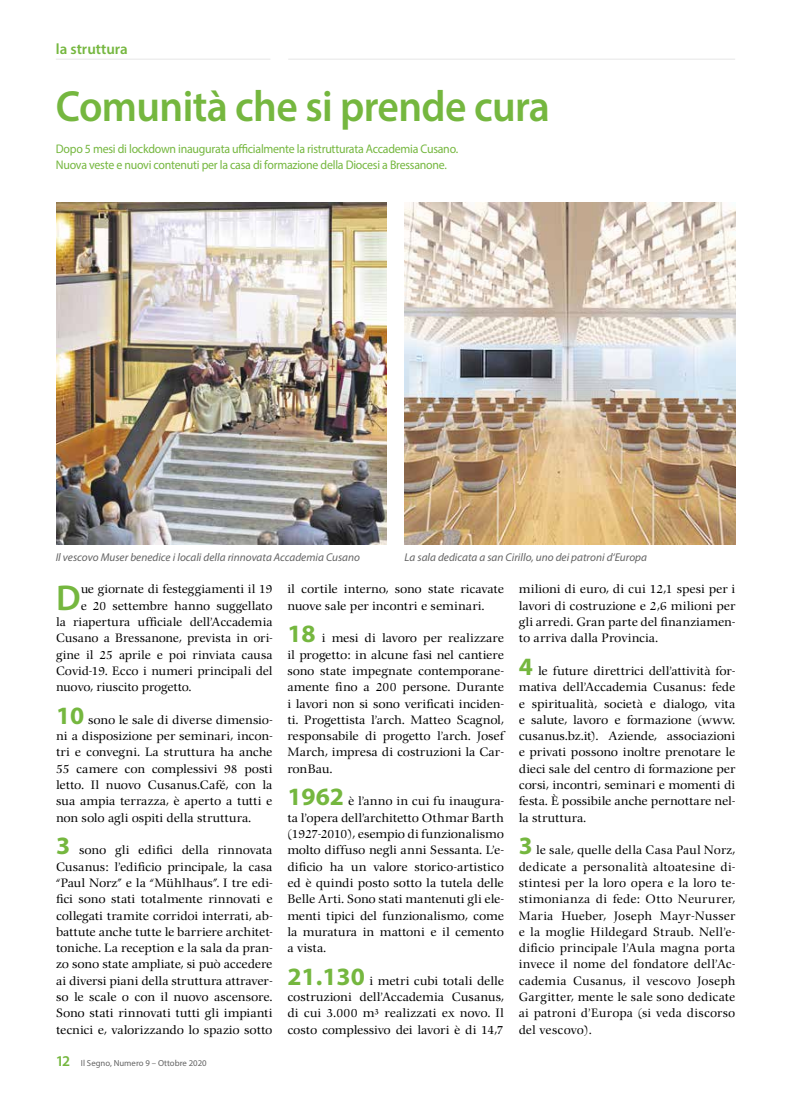
<style>
.page{position:relative;width:791px;height:1106px;background:#fff}
.page>*{position:absolute;margin:0;border:0;box-sizing:border-box;transform-origin:0 0}
.t1{font:600 43.75px "Myriad Pro";letter-spacing:-.015em;color:#75b73f;scale:.95 1}
.t2{font:600 36px "Myriad Pro";color:#75b73f}
.t3{font:600 15px "Myriad Pro";color:#75b73f}
.t4{font:12.5px/16.2px "Myriad Pro";letter-spacing:-.02em;color:#75b73f;scale:.95 1}
.t5{font:11.88px/16.2px "Comenius Antiqua";letter-spacing:.015em;color:#000;text-align:justify}
.t6{font:italic 11.25px "Myriad Pro";color:#636363}
.t7{font:8.75px "Myriad Pro";color:#636363}
.s1{font-family:"Myriad Pro";font-weight:700;font-size:25px;color:#75b73f}
.s2{font-weight:600;font-size:15px;color:#75b73f}
</style>
<div class="page">
<hr style="left:56px;top:59px;width:214px;height:1px;background:#ebebeb">
<hr style="left:288px;top:59px;width:446px;height:1px;background:#ebebeb">
<img style="left:56px;top:202px;width:330px;height:342px">
<img style="left:404px;top:202px;width:330px;height:342px">
<p class="t3" style="left:56px;top:39px;width:73px">la struttura</p>
<h1 class="t1" style="left:56px;top:78px;width:521px">Comunità che si prende cura</h1>
<p class="t4" style="left:56px;top:141px;width:424px">Dopo 5 mesi di lockdown inaugurata ufficialmente la ristrutturata Accademia Cusano.<br>Nuova veste e nuovi contenuti per la casa di formazione della Diocesi a Bressanone.</p>
<p class="t6" style="left:56px;top:550px;width:306px">Il vescovo Muser benedice i locali della rinnovata Accademia Cusano</p>
<p class="t6" style="left:404px;top:550px;width:244px">La sala dedicata a san Cirillo, uno dei patroni d‘Europa</p>
<h2 class="t2" style="left:56px;top:574px;width:26px">D</h2>
<p class="t5" style="left:81px;top:581px;width:193px">ue giornate di festeggiamenti il 19</p>
<p class="t5" style="left:81px;top:597px;width:193px">e 20 settembre hanno suggellato</p>
<p class="t5" style="left:56px;top:614px;width:218px">la riapertura ufficiale dell’Accademia</p>
<p class="t5" style="left:56px;top:630px;width:218px">Cusano a Bressanone, prevista in ori-</p>
<p class="t5" style="left:56px;top:646px;width:218px">gine il 25 aprile e poi rinviata causa</p>
<p class="t5" style="left:56px;top:663px;width:218px">Covid-19. Ecco i numeri principali del</p>
<p class="t5" style="left:56px;top:679px;width:137px">nuovo, riuscito progetto.</p>
<p class="t5" style="left:56px;top:712px;width:218px"><span class="s1">10</span> sono le sale di diverse dimensio&shy;ni a disposizione per seminari, incon&shy;tri e convegni. La struttura ha anche 55 camere con complessivi 98 posti letto. Il nuovo Cusanus.Café, con la sua ampia terrazza, è aperto a tutti e non solo agli ospiti della struttura.</p>
<p class="t5" style="left:56px;top:842px;width:218px"><span class="s1">3</span> sono gli edifici della rinnovata Cusanus: l’edificio principale, la casa “Paul Norz” e la “Mühlhaus”. I tre edi&shy;fici sono stati totalmente rinnovati e collegati tramite corridoi interrati, ab&shy;battute anche tutte le barriere architet&shy;toniche. La reception e la sala da pran&shy;zo sono state ampliate, si può accedere ai diversi piani della struttura attraver&shy;so le scale o con il nuovo ascensore.<br>Sono stati rinnovati tutti gli impianti tecnici e, valorizzando lo spazio sotto</p>
<p class="t7" style="left:56px;top:1057px;width:152px"><span class="s2">12</span> Il Segno, Numero 9 – Ottobre 2020</p>
<p class="t5" style="left:287px;top:581px;width:218px">il cortile interno, sono state ricavate nuove sale per incontri e seminari.</p>
<p class="t5" style="left:287px;top:630px;width:218px"><span class="s1">18</span> i mesi di lavoro per realizzare il progetto: in alcune fasi nel cantiere sono state impegnate contemporane&shy;amente fino a 200 persone. Durante i lavori non si sono verificati inciden&shy;ti. Progettista l’arch. Matteo Scagnol, responsabile di progetto l’arch. Josef March, impresa di costruzioni la Car&shy;ronBau.</p>
<p class="t5" style="left:287px;top:793px;width:218px"><span class="s1">1962</span> è l’anno in cui fu inaugura&shy;ta l’opera dell’architetto Othmar Barth (1927-2010), esempio di funzionalismo molto diffuso negli anni Sessanta. L’e&shy;dificio ha un valore storico-artistico ed è quindi posto sotto la tutela delle Belle Arti. Sono stati mantenuti gli ele&shy;menti tipici del funzionalismo, come la muratura in mattoni e il cemento a vista.</p>
<p class="t5" style="left:287px;top:972px;width:218px"><span class="s1">21.130</span> i metri cubi totali delle costruzioni dell’Accademia Cusanus, di cui 3.000 m³ realizzati ex novo. Il costo complessivo dei lavori è di 14,7</p>
<p class="t5" style="left:518px;top:581px;width:218px">milioni di euro, di cui 12,1 spesi per i lavori di costruzione e 2,6 milioni per gli arredi. Gran parte del finanziamen&shy;to arriva dalla Provincia.</p>
<p class="t5" style="left:518px;top:663px;width:218px"><span class="s1">4</span> le future direttrici dell’attività for&shy;mativa dell’Accademia Cusanus: fede e spiritualità, società e dialogo, vita e salute, lavoro e formazione (www. cusanus.bz.it). Aziende, associazioni e privati possono inoltre prenotare le dieci sale del centro di formazione per corsi, incontri, seminari e momenti di festa. È possibile anche pernottare nel&shy;la struttura.</p>
<p class="t5" style="left:518px;top:842px;width:218px"><span class="s1">3</span> le sale, quelle della Casa Paul Norz, dedicate a personalità altoatesine di&shy;stintesi per la loro opera e la loro te&shy;stimonianza di fede: Otto Neururer, Maria Hueber, Joseph Mayr-Nusser e la moglie Hildegard Straub. Nell’e&shy;dificio principale l’Aula magna porta invece il nome del fondatore dell’Ac&shy;cademia Cusanus, il vescovo Joseph Gargitter, mente le sale sono dedicate ai patroni d’Europa (si veda discorso del vescovo).</p>
</div>
